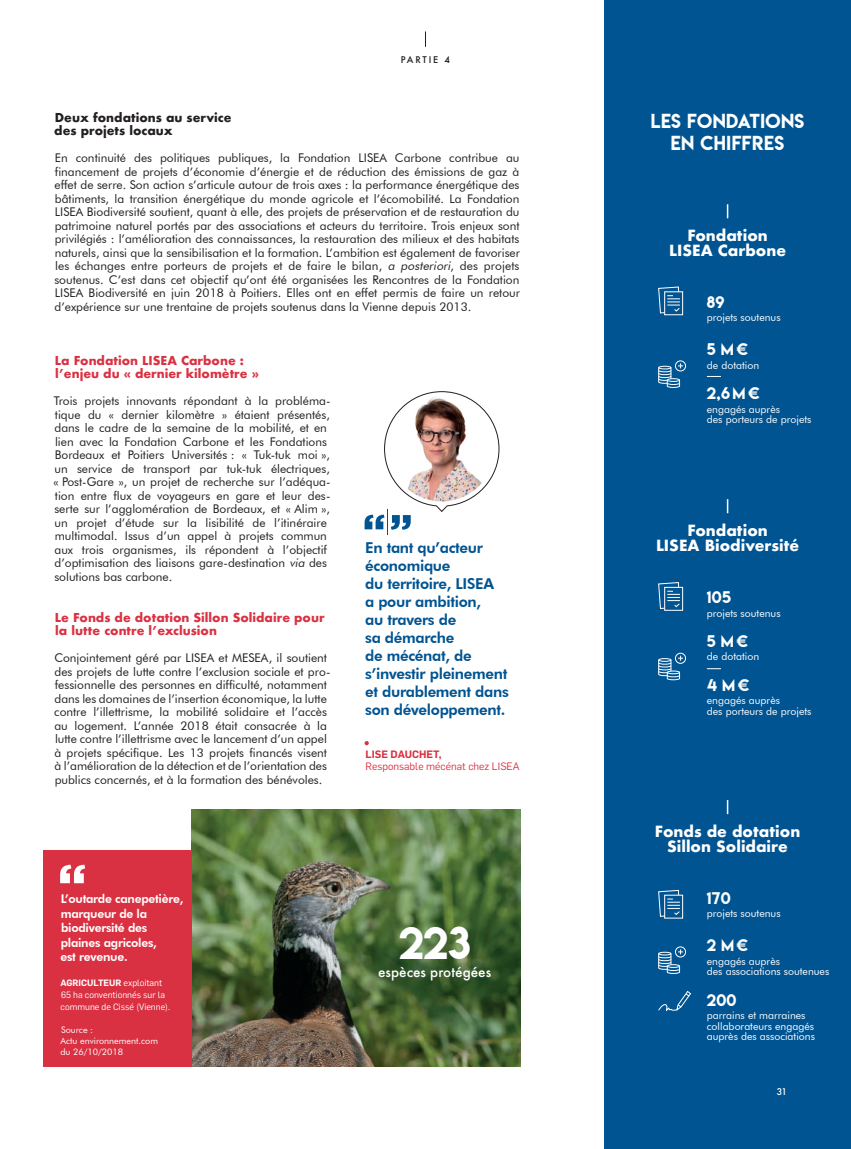
<style>
.page{position:relative;width:851px;height:1149px;background:#fff}
.page>*{position:absolute;margin:0;border:0;box-sizing:border-box;transform-origin:0 0}
.t1{font:40.5px "Lemon Milk";color:#fff}
.t2{font:18px/21.6px "Lemon Milk";color:#fff}
.t3{font:800 15px/18px "Futura BT";letter-spacing:-.02em;color:#015492}
.t4{font:700 15px/15px "Futura";color:#fff;text-align:center}
.t5{font:15px "Lemon Milk";letter-spacing:.02em;color:#fff}
.t6{font:500 13.5px "Futura";color:#fff}
.t7{font:12px/13.5px "Futura BT";color:#231f20}
.t8{font:700 12px/13.5px "Futura";color:#da3142}
.t9{font:800 12px/14.4px "Futura BT";letter-spacing:-.02em;color:#fff}
.t10{font:700 12px/13.5px "Futura";color:#231f20}
.t11{font:10.5px/10.5px "Futura BT";color:#fff}
.t12{font:10.5px "Flama";color:#da3142}
.t13{font:600 10.5px "Flama";color:#da3142}
.t14{font:9px/12px "Flama";color:#fff}
.t15{font:9px/10.8px "Futura BT";color:#fff}
.t16{font:500 9px "Futura";color:#231f20}
.t17{font:500 9px "Futura";color:#fff}
.s1{font-style:italic}
.s2{font-weight:600}
</style>
<div class="page">
<div style="left:604px;top:0;width:246px;height:1148px;background:#015492"></div>
<svg style="left:425px;top:31px;width:1px;height:16px"></svg>
<img style="left:192px;top:809px;width:328px;height:257px">
<img style="left:364px;top:391px;width:135px;height:143px">
<svg style="left:364px;top:741px;width:5px;height:4px"></svg>
<svg style="left:726px;top:204px;width:2px;height:14px"></svg>
<svg style="left:726px;top:499px;width:2px;height:14px"></svg>
<svg style="left:706px;top:376px;width:14px;height:1px"></svg>
<svg style="left:706px;top:668px;width:14px;height:1px"></svg>
<svg style="left:726px;top:800px;width:2px;height:13px"></svg>
<div style="left:664px;top:291px;width:19px;height:24px;border:1px solid #fff"></div>
<svg style="left:658px;top:286px;width:22px;height:28px"></svg>
<div style="left:664px;top:587px;width:19px;height:23px;border:1px solid #fff"></div>
<svg style="left:658px;top:582px;width:22px;height:27px"></svg>
<div style="left:664px;top:894px;width:19px;height:24px;border:1px solid #fff"></div>
<svg style="left:658px;top:889px;width:22px;height:27px"></svg>
<div style="left:675px;top:360px;width:10px;height:11px;border:1px solid #fff;border-radius:50%"></div>
<svg style="left:658px;top:363px;width:25px;height:25px"></svg>
<div style="left:675px;top:652px;width:10px;height:11px;border:1px solid #fff;border-radius:50%"></div>
<svg style="left:658px;top:655px;width:25px;height:25px"></svg>
<div style="left:675px;top:946px;width:10px;height:11px;border:1px solid #fff;border-radius:50%"></div>
<svg style="left:658px;top:949px;width:25px;height:24px"></svg>
<div style="left:44px;top:850px;width:148px;height:216px;background:#da3142"></div>
<svg style="left:60px;top:864px;width:25px;height:18px"></svg>
<svg style="left:658px;top:991px;width:33px;height:20px"></svg>
<p class="t16" style="left:401px;top:53px;width:51px">PARTI E 4</p>
<p class="t10" style="left:54px;top:110px;width:179px">Deux fondations au service des projets locaux</p>
<p class="t7" style="left:54px;top:151px;width:467px;text-align:justify">En continuité des politiques publiques, la Fondation LISEA Carbone contribue au financement de projets d’économie d’énergie et de réduction des émissions de gaz à effet de serre. Son action s’articule autour de trois axes : la performance énergétique des bâtiments, la transition énergétique du monde agricole et l’écomobilité. La Fondation LISEA Biodiversité soutient, quant à elle, des projets de préservation et de restauration du patrimoine naturel portés par des associations et acteurs du territoire. Trois enjeux sont privilégiés : l’amélioration des connaissances, la restauration des milieux et des habitats naturels, ainsi que la sensibilisation et la formation. L’ambition est également de favoriser les échanges entre porteurs de projets et de faire le bilan, <span class="s1">a posteriori</span>, des projets soutenus. C’est dans cet objectif qu’ont été organisées les Rencontres de la Fondation LISEA Biodiversité en juin 2018 à Poitiers. Elles ont en effet permis de faire un retour d’expérience sur une trentaine de projets soutenus dans la Vienne depuis 2013.</p>
<p class="t8" style="left:55px;top:353px;width:206px">La Fondation LISEA Carbone : l’enjeu du « dernier kilomètre »</p>
<p class="t7" style="left:53px;top:394px;width:278px">Trois projets innovants répondant à la probléma&shy;tique du « dernier kilomètre » étaient présentés, dans le cadre de la semaine de la mobilité, et en lien avec la Fondation Carbone et les Fondations Bordeaux et Poitiers Universités : « Tuk-tuk moi », un service de transport par tuk-tuk électriques, « Post-Gare », un projet de recherche sur l’adéqua&shy;tion entre flux de voyageurs en gare et leur des&shy;serte sur l’agglomération de Bordeaux, et « Alim », un projet d’étude sur la lisibilité de l’itinéraire multimodal. Issus d’un appel à projets commun aux trois organismes, ils répondent à l’objectif d’optimisation des liaisons gare-destination <span class="s1">via</span> des solutions bas carbone.</p>
<p class="t8" style="left:55px;top:610px;width:271px">Le Fonds de dotation Sillon Solidaire pour la lutte contre l’exclusion</p>
<p class="t7" style="left:54px;top:650px;width:277px">Conjointement géré par LISEA et MESEA, il soutient des projets de lutte contre l’exclusion sociale et pro&shy;fessionnelle des personnes en difficulté, notamment dans les domaines de l’insertion économique, la lutte contre l’illettrisme, la mobilité solidaire et l’accès au logement. L’année 2018 était consacrée à la lutte contre l’illettrisme avec le lancement d’un appel à projets spécifique. Les 13 projets financés visent à l’amélioration de la détection et de l’orientation des publics concernés, et à la formation des bénévoles.</p>
<p class="t3" style="left:365px;top:538px;width:145px">En tant qu’acteur économique<br>du territoire, LISEA<br>a pour ambition,<br>au travers de<br>sa démarche<br>de mécénat, de s’investir pleinement et durablement dans son développement.</p>
<p class="t13" style="left:365px;top:746px;width:77px">LISE DAUCHET,</p>
<p class="t12" style="left:365px;top:759px;width:156px">Responsable mécénat chez LISEA</p>
<p class="t9" style="left:60px;top:891px;width:124px">L’outarde canepetière, marqueur de la biodiversité des plaines agricoles,<br>est revenue.</p>
<p class="t14" style="left:61px;top:976px;width:111px"><span class="s2">AGRICULTEUR</span> exploitant<br>65 ha conventionnés sur la commune de Cissé (Vienne).</p>
<p class="t15" style="left:60px;top:1024px;width:99px">Source :<br>Actu environnement.com du 26/10/2018</p>
<h1 class="t1" style="left:398px;top:913px;width:73px">223</h1>
<p class="t6" style="left:378px;top:962px;width:115px">espèces protégées</p>
<h2 class="t2" style="left:671px;top:110px;width:66px;text-indent:-20px">LES FONDATIONS<br>EN CHIFFRES</h2>
<p class="t4" style="left:669px;top:228px;width:118px">Fondation<br>LISEA Carbone</p>
<p class="t5" style="left:706px;top:291px;width:19px">89</p>
<p class="t11" style="left:706px;top:312px;width:75px">projets soutenus</p>
<p class="t5" style="left:706px;top:338px;width:43px">5 M€</p>
<p class="t11" style="left:706px;top:359px;width:54px">de dotation</p>
<p class="t5" style="left:706px;top:382px;width:54px">2,6M€</p>
<p class="t11" style="left:706px;top:403px;width:106px">engagés auprès<br>des porteurs de projets</p>
<p class="t4" style="left:656px;top:523px;width:145px">Fondation<br>LISEA Biodiversité</p>
<p class="t5" style="left:706px;top:586px;width:26px">105</p>
<p class="t11" style="left:706px;top:607px;width:75px">projets soutenus</p>
<p class="t5" style="left:706px;top:630px;width:43px">5 M€</p>
<p class="t11" style="left:706px;top:651px;width:54px">de dotation</p>
<p class="t5" style="left:706px;top:674px;width:44px">4 M€</p>
<p class="t11" style="left:706px;top:695px;width:106px">engagés auprès<br>des porteurs de projets</p>
<p class="t4" style="left:654px;top:823px;width:147px">Fonds de dotation<br>Sillon Solidaire</p>
<p class="t5" style="left:706px;top:886px;width:25px">170</p>
<p class="t11" style="left:706px;top:908px;width:75px">projets soutenus</p>
<p class="t5" style="left:706px;top:934px;width:43px">2 M€</p>
<p class="t11" style="left:706px;top:955px;width:124px">engagés auprès<br>des associations soutenues</p>
<p class="t5" style="left:706px;top:988px;width:31px">200</p>
<p class="t11" style="left:706px;top:1009px;width:110px">parrains et marraines collaborateurs engagés auprès des associations</p>
<p class="t17" style="left:776px;top:1084px;width:12px">31</p>
</div>
